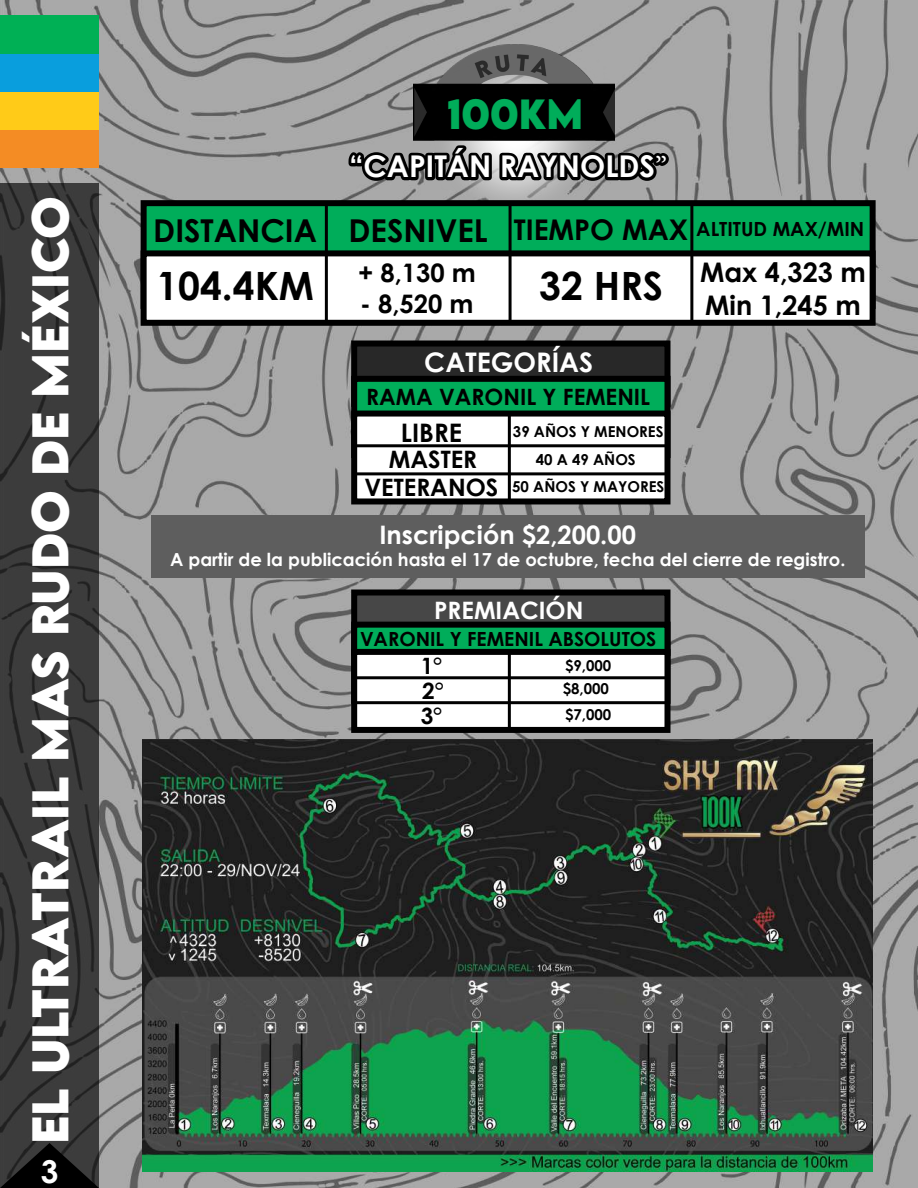
<style>
.page{position:relative;width:918px;height:1188px;background:#fff}
.page>*{position:absolute;margin:0;border:0;box-sizing:border-box;transform-origin:0 0}
.t1{font:700 45.75px "LEMONMILK";color:#fff}
.t2{font:700 39px "Century Gothic";color:#000}
.t3{font:700 37.5px "LEMONMILK";color:#00ad5a}
.t4{font:700 31.5px "Century Gothic";color:#000}
.t5{font:700 31.5px "Century Gothic";color:#fff}
.t6{font:700 30px "Century Gothic";color:#fff}
.t7{font:700 27px/32.4px "Century Gothic";color:#000}
.t8{font:700 27px "Century Gothic";color:#fff}
.t9{font:700 25.5px "Century Gothic";color:#fff}
.t10{font:700 25.5px "Century Gothic";color:#000}
.t11{font:700 24px/28.3px "Century Gothic";color:#000;text-align:center}
.t12{font:700 24px "Century Gothic";color:#fff}
.t13{font:700 22.5px/25.2px "Century Gothic";color:#000}
.t14{font:700 19.5px "Century Gothic";color:#000}
.t15{font:700 18px "Century Gothic";color:#fff}
.t16{font:700 15px/27.6px "Century Gothic";color:#000;text-align:center}
.s1{font-family:"Minion Pro";font-weight:400}
.s2{font-size:28.5px}
</style>
<div class="page">
<img style="left:0;top:0;width:918px;height:1188px">
<svg style="left:0;top:183px;width:99px;height:960px;fill:#3c3c3c"></svg>
<div style="left:0;top:129px;width:99px;height:38px;background:#f48c24"></div>
<div style="left:0;top:91px;width:99px;height:38px;background:#ffcb18"></div>
<div style="left:0;top:53px;width:99px;height:38px;background:#099edd"></div>
<div style="left:0;top:15px;width:99px;height:38px;background:#00b055"></div>
<img style="left:413px;top:45px;width:201px;height:155px">
<svg style="left:344px;top:142px;width:328px;height:48px"></svg>
<img style="left:142px;top:740px;width:731px;height:432px">
<div style="left:141px;top:200px;width:735px;height:109px;background:#00ad5a;border:6px solid #000"></div>
<div style="left:144px;top:253px;width:729px;height:70px;background:#fff"></div>
<div style="left:141px;top:250px;width:735px;height:76px;border:6px solid #000"></div>
<hr style="left:325px;top:202px;width:3px;height:119px;background:#000">
<hr style="left:509px;top:204px;width:3px;height:118px;background:#000">
<hr style="left:690px;top:204px;width:3px;height:118px;background:#000">
<div style="left:351px;top:340px;width:319px;height:67px;background:#282828;border:6px solid #000"></div>
<div style="left:351px;top:376px;width:319px;height:82px;background:#00ad5a;border:6px solid #000"></div>
<div style="left:354px;top:414px;width:314px;height:87px;background:#fff"></div>
<div style="left:351px;top:411px;width:319px;height:93px;border:6px solid #000"></div>
<hr style="left:508px;top:416px;width:3px;height:86px;background:#000">
<hr style="left:354px;top:444px;width:314px;height:3px;background:#000">
<hr style="left:354px;top:472px;width:314px;height:3px;background:#000">
<div style="left:351px;top:590px;width:319px;height:66px;background:#474747;border:6px solid #000"></div>
<div style="left:351px;top:622px;width:319px;height:82px;background:#00ad5a;border:6px solid #000"></div>
<div style="left:354px;top:652px;width:314px;height:78px;background:#fff"></div>
<div style="left:351px;top:649px;width:319px;height:84px;border:6px solid #000"></div>
<hr style="left:508px;top:653px;width:3px;height:77px;background:#000">
<hr style="left:354px;top:676px;width:314px;height:3px;background:#000">
<hr style="left:354px;top:701px;width:314px;height:3px;background:#000">
<div style="left:152px;top:515px;width:714px;height:63px;background:#5e5e5e"></div>
<svg style="left:0;top:1143px;width:99px;height:45px"></svg>
<h1 class="t1" style="left:19px;top:1144px;width:946px;rotate:-90deg">el ultratrail mas rudo de México</h1>
<h3 class="t5" style="left:41px;top:1148px;width:19px">3</h3>
<h3 class="t3" style="left:447px;top:89px;width:138px">100km</h3>
<h3 class="t6" style="left:349px;top:144px;width:319px">“CAPITÁN RAYNOLDS<span class="s1">”</span></h3>
<h3 class="t4" style="left:153px;top:207px;width:713px">DISTANCIA DESNIVEL <span class="s2">TIEMPO MAX</span> <sup>ALTITUD</sup> <sup>MAX/MIN</sup></h3>
<h2 class="t2" style="left:156px;top:256px;width:159px">104.4KM</h2>
<h2 class="t2" style="left:539px;top:256px;width:126px">32 HRS</h2>
<h3 class="t7" style="left:700px;top:255px;width:167px">Max 4,323 m<br>Min 1,245 m</h3>
<h3 class="t10" style="left:358px;top:253px;width:119px">+ 8,130 m</h3>
<h3 class="t10" style="left:360px;top:284px;width:115px">- 8,520 m</h3>
<h3 class="t8" style="left:424px;top:342px;width:171px">CATEGORÍAS</h3>
<p class="t13" style="left:366px;top:384px;width:285px">RAMA VARONIL Y FEMENIL</p>
<h3 class="t10" style="left:401px;top:414px;width:63px">LIBRE</h3>
<p class="t16" style="left:513px;top:418px;width:152px">39 AÑOS Y MENORES</p>
<h3 class="t11" style="left:365px;top:444px;width:135px">MASTER<br>VETERANOS</h3>
<p class="t16" style="left:512px;top:445px;width:154px">40 A 49 AÑOS<br>50 AÑOS Y MAYORES</p>
<h3 class="t9" style="left:379px;top:516px;width:258px">Inscripción $2,200.00</h3>
<p class="t15" style="left:170px;top:546px;width:677px">A partir de la publicación hasta el 17 de octubre, fecha del cierre de registro.</p>
<h3 class="t12" style="left:434px;top:592px;width:151px">PREMIACIÓN</h3>
<p class="t13" style="left:421px;top:652px;width:23px">1°</p>
<p class="t16" style="left:565px;top:651px;width:48px">$9,000</p>
<p class="t13" style="left:421px;top:677px;width:25px">2°<br>3°</p>
<p class="t16" style="left:563px;top:676px;width:50px;line-height:25.5px;text-align:left">$8,000 $7,000</p>
<p class="t14" style="left:360px;top:624px;width:298px">VARONIL Y FEMENIL ABSOLUTOS</p>
</div>
